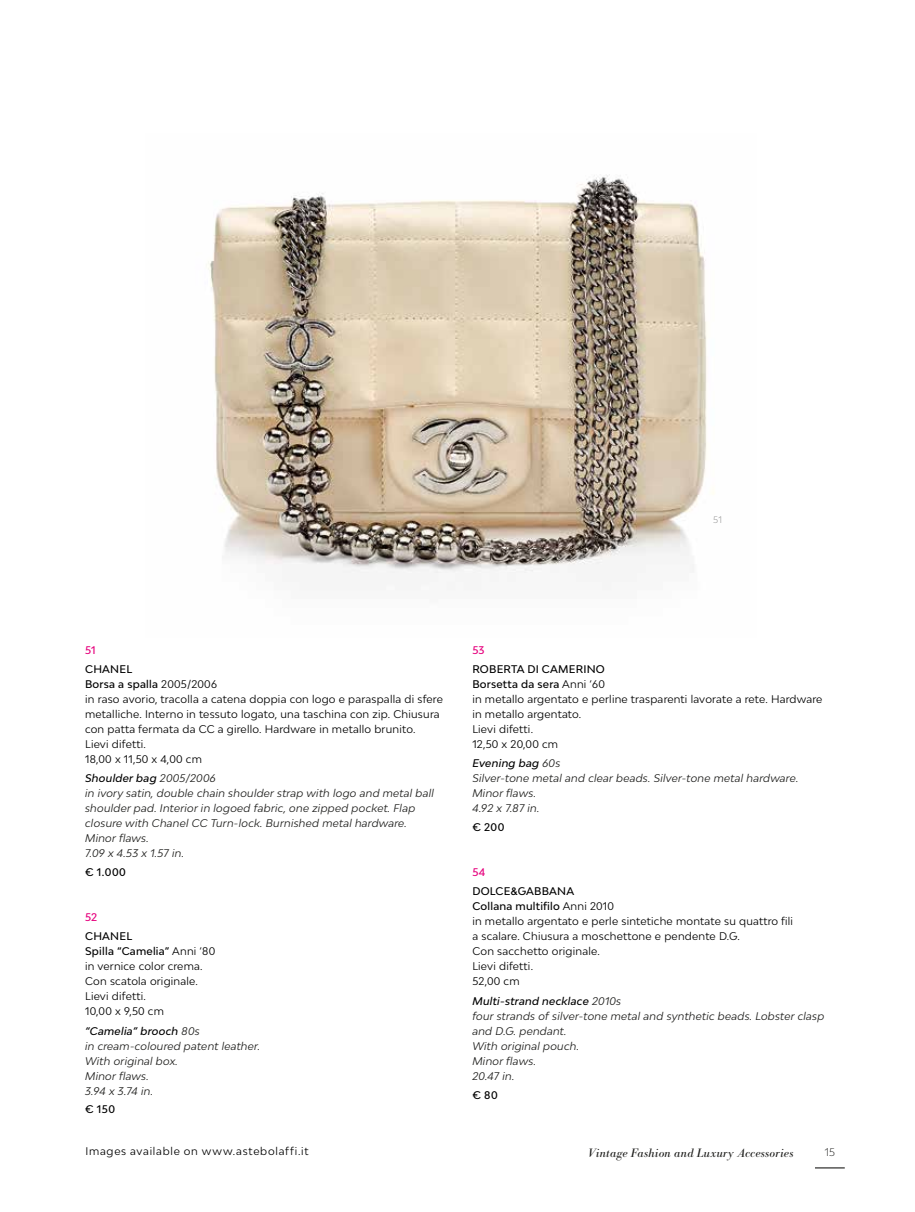
<style>
.page{position:relative;width:915px;height:1212px;background:#fff}
.page>*{position:absolute;margin:0;border:0;box-sizing:border-box;transform-origin:0 0}
.t1{font:italic 12px "Bodoni BE";letter-spacing:.025em;color:#1d1d1b}
.t2{font:10.5px/15px "Bw Modelica";letter-spacing:.02em;color:#000}
.t3{font:italic 10.5px/15px "Bw Modelica";letter-spacing:.02em;color:#1d1d1b}
.t4{font:10.5px "Bw Modelica";letter-spacing:.07em;color:#000}
.t5{font:500 10.5px/19.2px "Bw Modelica";letter-spacing:.02em;color:#000}
.t6{font:500 10.5px "Bw Modelica";color:#e6007d}
.t7{font:300 10.5px "Bw Modelica";color:#1d1d1b}
.t8{font:300 9px "Bw Modelica";color:#878787}
.s1{font-weight:500}
.s2{font-weight:500;color:#000}
.s3{color:#e6007d}
.s4{font-family:"Helvetica Neue"}
</style>
<div class="page">
<hr style="left:814px;top:1167px;width:30px;height:1px;background:#1d1d1b">
<img style="left:208px;top:174px;width:506px;height:399px">
<p class="t8" style="left:712px;top:514px;width:10px">51</p>
<p class="t6" style="left:85px;top:643px;width:12px">51</p>
<p class="t2" style="left:85px;top:661px;width:359px"><span class="s1">CHANEL<br>Borsa a spalla</span> 2005/2006<br>in raso avorio, tracolla a catena doppia con logo e paraspalla di sfere metalliche. Interno in tessuto logato, una taschina con zip. Chiusura con patta fermata da CC a girello. Hardware in metallo brunito.<br>Lievi difetti.<br>18,00 x 11,50 x 4,00 cm</p>
<p class="t3" style="left:85px;top:770px;width:350px"><span class="s2">Shoulder bag</span> 2005/2006<br>in ivory satin, double chain shoulder strap with logo and metal ball shoulder pad. Interior in logoed fabric, one zipped pocket. Flap closure with Chanel CC Turn-lock. Burnished metal hardware.<br>Minor flaws.<br>7.09 x 4.53 x 1.57 in.</p>
<p class="t5" style="left:85px;top:862px;width:42px">€ 1.000</p>
<p class="t6" style="left:85px;top:910px;width:14px">52</p>
<p class="t2" style="left:85px;top:928px;width:132px"><span class="s1">CHANEL<br>Spilla “Camelia”</span> Anni ‘80 in vernice color crema.<br>Con scatola originale.<br>Lievi difetti.<br>10,00 x 9,50 cm</p>
<p class="t3" style="left:85px;top:1023px;width:176px"><span class="s2">“Camelia” brooch</span> 80s<br>in cream-coloured patent leather.<br>With original box.<br>Minor flaws.<br>3.94 x 3.74 in.</p>
<p class="t5" style="left:85px;top:1099px;width:31px">€ 150</p>
<p class="t6" style="left:472px;top:643px;width:14px">53</p>
<p class="t2" style="left:472px;top:661px;width:351px"><span class="s1">ROBERTA DI CAMERINO<br>Borsetta da sera</span> Anni ‘60<br>in metallo argentato e perline trasparenti lavorate a rete. Hardware in metallo argentato.<br>Lievi difetti.<br>12,50 x 20,00 cm</p>
<p class="t3" style="left:472px;top:755px;width:327px"><span class="s2">Evening bag</span> 60s<br>Silver-tone metal and clear beads. Silver-tone metal hardware.<br>Minor flaws.<br>4.92 x 7.87 in.</p>
<p class="t5" style="left:472px;top:817px;width:34px">€ 200</p>
<p class="t5" style="left:472px;top:862px;width:103px"><span class="s3">54<br></span>DOLCE<span class="s4">&amp;</span>GABBANA</p>
<p class="t2" style="left:472px;top:899px;width:322px"><span class="s1">Collana multifilo</span> Anni 2010<br>in metallo argentato e perle sintetiche montate su quattro fili a scalare. Chiusura a moschettone e pendente D.G.<br>Con sacchetto originale.<br>Lievi difetti.<br>52,00 cm</p>
<p class="t3" style="left:472px;top:993px;width:353px"><span class="s2">Multi-strand necklace</span> 2010s<br>four strands of silver-tone metal and synthetic beads. Lobster clasp and D.G. pendant.<br>With original pouch.<br>Minor flaws.<br>20.47 in.</p>
<p class="t5" style="left:472px;top:1085px;width:27px">€ 80</p>
<p class="t4" style="left:85px;top:1144px;width:224px">Images available on www.astebolaffi.it</p>
<p class="t1" style="left:588px;top:1146px;width:207px">Vintage Fashion and Luxury Accessories</p>
<p class="t7" style="left:824px;top:1146px;width:12px">15</p>
</div>
